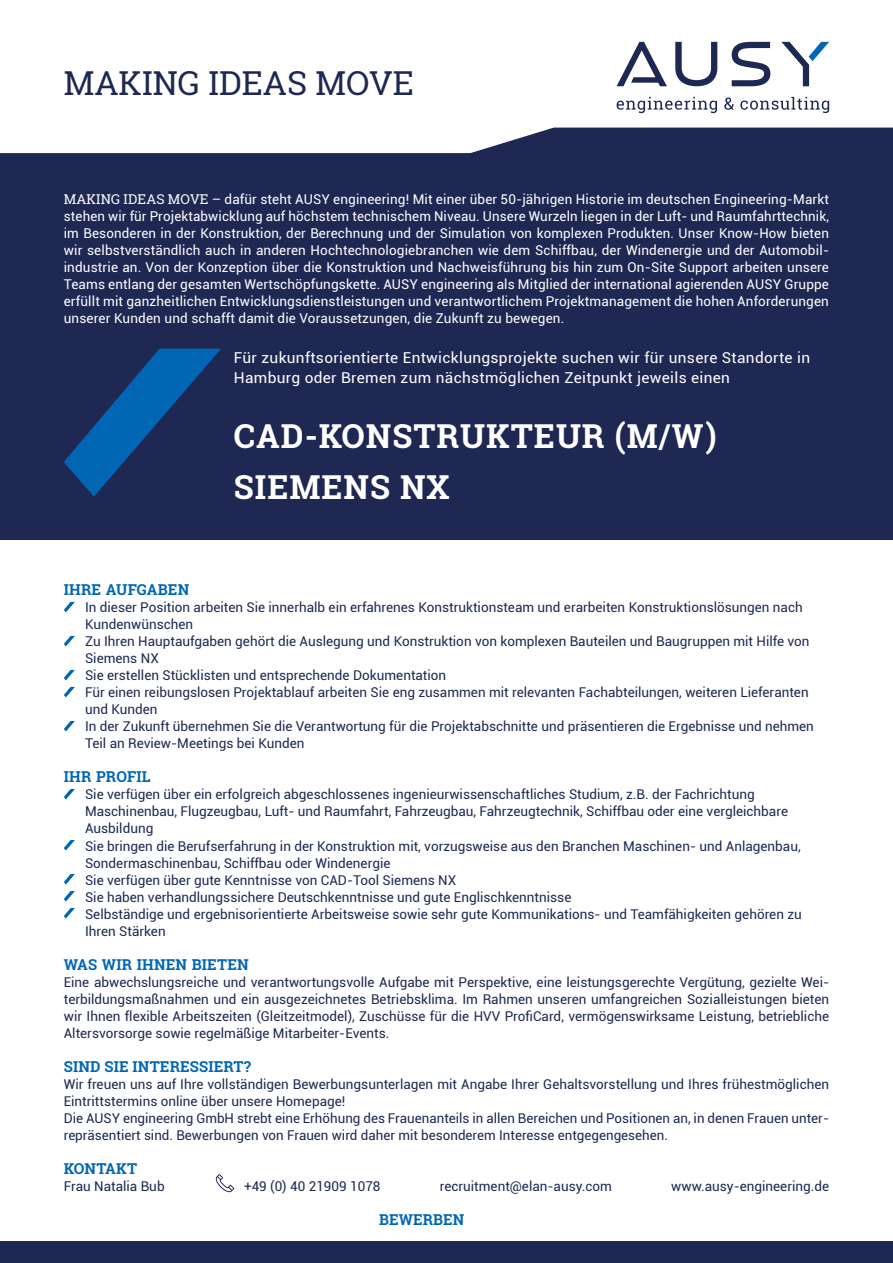
<style>
.page{position:relative;width:893px;height:1263px;background:#fff}
.page>*{position:absolute;margin:0;border:0;box-sizing:border-box;transform-origin:0 0}
.t1{font:700 33px "Roboto Slab";letter-spacing:.03em;color:#fff}
.t2{font:33px "Roboto Slab";color:#1f2852}
.t3{font:15px/19.5px "Roboto";letter-spacing:.02em;color:#fff}
.Headline_hellblau{font:700 15px "Roboto Slab";letter-spacing:.01em;color:#0166b3}
.Aufzählung{font:13.5px/17px "Roboto";color:#1f2852}
.Fließtext{font:13.5px/17px "Roboto";color:#1f2852}
.Fließtext-2{font:13.5px/17px "Roboto";letter-spacing:.01em;color:#fff;text-align:justify}
.s1{font-family:"Roboto Slab"}
</style>
<div class="page">
<div style="left:0;top:128px;width:893px;height:412px;background:#1f2852"></div>
<svg style="left:64px;top:349px;width:157px;height:148px"></svg>
<svg style="left:64px;top:602px;width:11px;height:10px"></svg>
<svg style="left:64px;top:636px;width:11px;height:10px"></svg>
<svg style="left:64px;top:670px;width:11px;height:10px"></svg>
<svg style="left:64px;top:687px;width:11px;height:10px"></svg>
<svg style="left:64px;top:721px;width:11px;height:10px"></svg>
<svg style="left:64px;top:789px;width:11px;height:10px"></svg>
<svg style="left:64px;top:840px;width:11px;height:10px"></svg>
<svg style="left:64px;top:874px;width:11px;height:10px"></svg>
<svg style="left:64px;top:891px;width:11px;height:10px"></svg>
<svg style="left:64px;top:908px;width:11px;height:10px"></svg>
<svg style="left:215px;top:1174px;width:19px;height:18px"></svg>
<svg style="left:617px;top:97px;width:100px;height:16px"></svg>
<svg style="left:724px;top:98px;width:10px;height:12px"></svg>
<svg style="left:740px;top:97px;width:89px;height:16px"></svg>
<svg style="left:675px;top:42px;width:42px;height:44px"></svg>
<svg style="left:732px;top:42px;width:38px;height:44px"></svg>
<svg style="left:781px;top:42px;width:48px;height:44px"></svg>
<svg style="left:617px;top:42px;width:50px;height:44px"></svg>
<div style="left:0;top:1242px;width:893px;height:21px;background:#1f2852"></div>
<p class="t2" style="left:64px;top:60px;width:352px">MAKING IDEAS MOVE</p>
<p class="Fließtext-2" style="left:64px;top:190px;width:767px"><span class="s1">MAKING IDEAS MOVE</span> – dafür steht AUSY engineering! Mit einer über 50-jährigen Historie im deutschen Engineering-Markt stehen wir für Projektabwicklung auf höchstem technischem Niveau. Unsere Wurzeln liegen in der Luft- und Raumfahrttechnik, im Besonderen in der Konstruktion, der Berechnung und der Simulation von komplexen Produkten. Unser Know-How bieten wir selbstverständlich auch in anderen Hochtechnologiebranchen wie dem Schiffbau, der Windenergie und der Automobil&shy;industrie an. Von der Konzeption über die Konstruktion und Nachweisführung bis hin zum On-Site Support arbeiten unsere Teams entlang der gesamten Wertschöpfungskette. AUSY engineering als Mitglied der international agierenden AUSY Gruppe erfüllt mit ganzheitlichen Entwicklungsdienstleistungen und verantwortlichem Projektmanagement die hohen Anforderungen unserer Kunden und schafft damit die Voraussetzungen, die Zukunft zu bewegen.</p>
<p class="t3" style="left:234px;top:347px;width:578px">Für zukunftsorientierte Entwicklungsprojekte suchen wir für unsere Standorte in<br>Hamburg oder Bremen zum nächstmöglichen Zeitpunkt jeweils einen</p>
<p class="t1" style="left:234px;top:413px;width:484px">CAD-KONSTRUKTEUR (M/W)</p>
<p class="t1" style="left:234px;top:464px;width:217px">SIEMENS NX</p>
<p class="Headline_hellblau" style="left:64px;top:580px;width:127px">IHRE AUFGABEN</p>
<p class="Aufzählung" style="left:85px;top:599px;width:719px">In dieser Position arbeiten Sie innerhalb ein erfahrenes Konstruktionsteam und erarbeiten Konstruktionslösungen nach<br>Kundenwünschen</p>
<p class="Aufzählung" style="left:85px;top:633px;width:726px">Zu Ihren Hauptaufgaben gehört die Auslegung und Konstruktion von komplexen Bauteilen und Baugruppen mit Hilfe von<br>Siemens NX</p>
<p class="Aufzählung" style="left:85px;top:667px;width:363px">Sie erstellen Stücklisten und entsprechende Dokumentation</p>
<p class="Aufzählung" style="left:85px;top:684px;width:725px">Für einen reibungslosen Projektablauf arbeiten Sie eng zusammen mit relevanten Fachabteilungen, weiteren Lieferanten und Kunden</p>
<p class="Aufzählung" style="left:85px;top:718px;width:730px">In der Zukunft übernehmen Sie die Verantwortung für die Projektabschnitte und präsentieren die Ergebnisse und nehmen<br>Teil an Review-Meetings bei Kunden</p>
<p class="Headline_hellblau" style="left:64px;top:767px;width:88px">IHR PROFIL</p>
<p class="Aufzählung" style="left:85px;top:786px;width:704px">Sie verfügen über ein erfolgreich abgeschlossenes ingenieurwissenschaftliches Studium, z.B. der Fachrichtung<br>Maschinenbau, Flugzeugbau, Luft- und Raumfahrt, Fahrzeugbau, Fahrzeugtechnik, Schiffbau oder eine vergleichbare<br>Ausbildung</p>
<p class="Aufzählung" style="left:85px;top:837px;width:717px">Sie bringen die Berufserfahrung in der Konstruktion mit, vorzugsweise aus den Branchen Maschinen- und Anlagenbau,<br>Sondermaschinenbau, Schiffbau oder Windenergie</p>
<p class="Aufzählung" style="left:85px;top:871px;width:373px">Sie verfügen über gute Kenntnisse von CAD-Tool Siemens NX</p>
<p class="Aufzählung" style="left:85px;top:888px;width:488px">Sie haben verhandlungssichere Deutschkenntnisse und gute Englischkenntnisse</p>
<p class="Aufzählung" style="left:85px;top:905px;width:718px">Selbständige und ergebnisorientierte Arbeitsweise sowie sehr gute Kommunikations- und Teamfähigkeiten gehören zu<br>Ihren Stärken</p>
<p class="Headline_hellblau" style="left:64px;top:954px;width:186px">WAS WIR IHNEN BIETEN</p>
<p class="Fließtext" style="left:64px;top:973px;width:767px;text-align:justify">Eine abwechslungsreiche und verantwortungsvolle Aufgabe mit Perspektive, eine leistungsgerechte Vergütung, gezielte Wei&shy;terbildungsmaßnahmen und ein ausgezeichnetes Betriebsklima. Im Rahmen unseren umfangreichen Sozialleistungen bieten wir Ihnen flexible Arbeitszeiten (Gleitzeitmodel), Zuschüsse für die HVV ProfiCard, vermögenswirksame Leistung, betriebliche Altersvorsorge sowie regelmäßige Mitarbeiter-Events.</p>
<p class="Headline_hellblau" style="left:64px;top:1056px;width:189px">SIND SIE INTERESSIERT?</p>
<p class="Fließtext" style="left:64px;top:1075px;width:767px">Wir freuen uns auf Ihre vollständigen Bewerbungsunterlagen mit Angabe Ihrer Gehaltsvorstellung und Ihres frühestmöglichen<br>Eintrittstermins online über unsere Homepage!</p>
<p class="Fließtext" style="left:64px;top:1109px;width:767px">Die AUSY engineering GmbH strebt eine Erhöhung des Frauenanteils in allen Bereichen und Positionen an, in denen Frauen unter&shy;repräsentiert sind. Bewerbungen von Frauen wird daher mit besonderem Interesse entgegengesehen.</p>
<p class="Headline_hellblau" style="left:64px;top:1158px;width:75px">KONTAKT</p>
<p class="Fließtext" style="left:64px;top:1177px;width:102px">Frau Natalia Bub</p>
<p class="Fließtext" style="left:244px;top:1177px;width:138px">+49 (0) 40 21909 1078</p>
<p class="Fließtext" style="left:440px;top:1177px;width:174px">recruitment@elan-ausy.com</p>
<p class="Fließtext" style="left:671px;top:1177px;width:159px">www.ausy-engineering.de</p>
<p class="Headline_hellblau" style="left:379px;top:1209px;width:87px">BEWERBEN</p>
</div>
